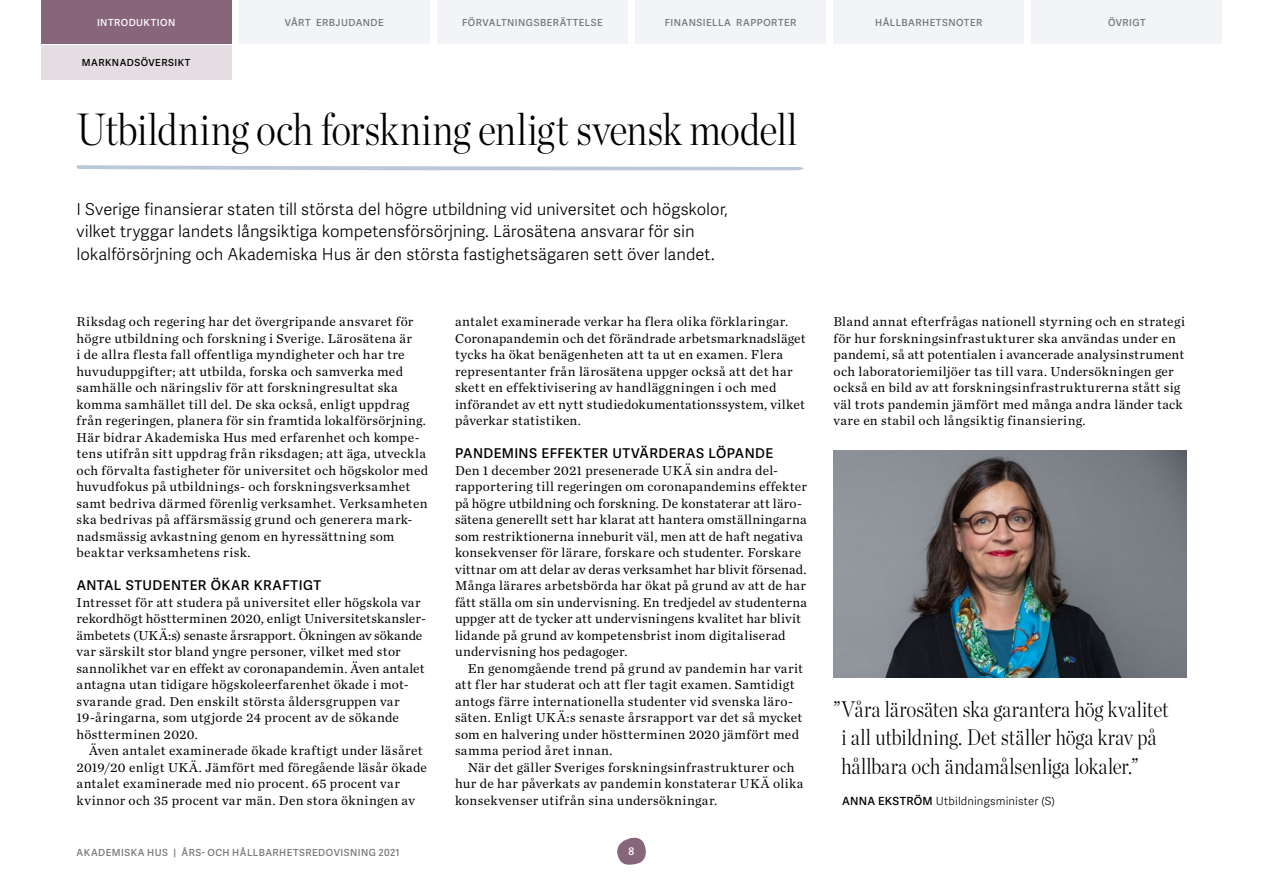
<style>
.page{position:relative;width:1263px;height:893px;background:#fff}
.page>*{position:absolute;margin:0;border:0;box-sizing:border-box;transform-origin:0 0}
.t1{font:300 45px "Chronicle Disp Cond";letter-spacing:-.01em;color:#000}
.t2{font:300 22.5px/28.5px "Chronicle Disp Cond";letter-spacing:-.005em;color:#000}
.t3{font:300 16.5px/22.5px "Adelle Sans";color:#000}
.t4{font:13.5px/16.5px "Chronicle Text G1";letter-spacing:.02em;color:#000}
.t5{font:600 13.5px "Adelle Sans";letter-spacing:.03em;color:#000}
.t6{font:300 11.25px "Adelle Sans";letter-spacing:.015em;color:#000}
.t7{font:600 10.5px "Adelle Sans";color:#fff}
.t8{font:600 9.75px "Adelle Sans";letter-spacing:.045em;color:#76787c}
.t9{font:600 9.75px "Adelle Sans";letter-spacing:.05em;color:#000}
.t10{font:600 9.75px "Adelle Sans";letter-spacing:.05em;color:#fff}
.s1{font-weight:600}
</style>
<div class="page">
<svg style="left:617px;top:837px;width:29px;height:28px"></svg>
<svg style="left:76px;top:165px;width:728px;height:5px"></svg>
<img style="left:833px;top:450px;width:353px;height:228px">
<div style="left:41px;top:0;width:190px;height:43px;background:#87657b"></div>
<div style="left:239px;top:0;width:190px;height:43px;background:#f2f4f8"></div>
<div style="left:437px;top:0;width:191px;height:43px;background:#f2f4f8"></div>
<div style="left:635px;top:0;width:191px;height:43px;background:#f2f4f8"></div>
<div style="left:833px;top:0;width:191px;height:43px;background:#f2f4f8"></div>
<div style="left:1031px;top:0;width:191px;height:43px;background:#f2f4f8"></div>
<div style="left:41px;top:46px;width:190px;height:34px;background:#e4dde2"></div>
<p class="t10" style="left:97px;top:17px;width:80px">INTRODUKTION</p>
<p class="t8" style="left:285px;top:17px;width:101px">VÅRT ERBJUDANDE</p>
<p class="t8" style="left:462px;top:17px;width:142px">FÖRVALTNINGSBERÄTTELSE</p>
<p class="t8" style="left:665px;top:17px;width:133px">FINANSIELLA RAPPORTER</p>
<p class="t8" style="left:875px;top:17px;width:109px">HÅLLBARHETSNOTER</p>
<p class="t8" style="left:1108px;top:17px;width:39px">ÖVRIGT</p>
<p class="t9" style="left:82px;top:57px;width:110px">MARKNADSÖVERSIKT</p>
<h1 class="t1" style="left:77px;top:95px;width:722px">Utbildning och forskning enligt svensk modell</h1>
<p class="t3" style="left:77px;top:198px;width:653px">I Sverige finansierar staten till största del högre utbildning vid universitet och högskolor, vilket tryggar landets långsiktiga kompetensförsörjning. Lärosätena ansvarar för sin lokalförsörjning och Akademiska Hus är den största fastighetsägaren sett över landet.</p>
<p class="t4" style="left:77px;top:313px;width:353px">Riksdag och regering har det övergripande ansvaret för högre utbildning och forskning i Sverige. Lärosätena är<br>i de allra flesta fall offentliga myndigheter och har tre huvuduppgifter; att utbilda, forska och samverka med samhälle och näringsliv för att forskningresultat ska komma samhället till del. De ska också, enligt uppdrag från regeringen, planera för sin framtida lokalförsörjning.<br>Här bidrar Akademiska Hus med erfarenhet och kompe&shy;tens utifrån sitt uppdrag från riksdagen; att äga, utveckla och förvalta fastigheter för universitet och högskolor med huvudfokus på utbildnings- och forskningsverksamhet samt bedriva därmed förenlig verksamhet. Verksamheten ska bedrivas på affärsmässig grund och generera mark&shy;nadsmässig avkastning genom en hyressättning som beaktar verksamhetens risk.</p>
<p class="t5" style="left:77px;top:577px;width:246px">ANTAL STUDENTER ÖKAR KRAFTIGT</p>
<p class="t4" style="left:77px;top:593px;width:351px">Intresset för att studera på universitet eller högskola var rekordhögt höstterminen 2020, enligt Universitetskansler&shy;ämbetets (UKÄ:s) senaste årsrapport. Ökningen av sökande var särskilt stor bland yngre personer, vilket med stor sannolikhet var en effekt av coronapandemin. Även antalet antagna utan tidigare högskoleerfarenhet ökade i mot&shy;svarande grad. Den enskilt största åldersgruppen var 19-åringarna, som utgjorde 24 procent av de sökande höstterminen 2020.</p>
<p class="t4" style="left:77px;top:742px;width:352px;text-indent:13px">Även antalet examinerade ökade kraftigt under läsåret 2019/20 enligt UKÄ. Jämfört med föregående läsår ökade antalet examinerade med nio procent. 65 procent var kvinnor och 35 procent var män. Den stora ökningen av</p>
<p class="t4" style="left:455px;top:313px;width:352px">antalet examinerade verkar ha flera olika förklaringar.<br>Coronapandemin och det förändrade arbetsmarknadsläget tycks ha ökat benägenheten att ta ut en examen. Flera representanter från lärosätena uppger också att det har skett en effektivisering av handläggningen i och med införandet av ett nytt studiedokumentationssystem, vilket påverkar statistiken.</p>
<p class="t5" style="left:455px;top:445px;width:319px">PANDEMINS EFFEKTER UTVÄRDERAS LÖPANDE</p>
<p class="t4" style="left:455px;top:461px;width:353px">Den 1 december 2021 presenerade UKÄ sin andra del&shy;rapportering till regeringen om coronapandemins effekter på högre utbildning och forskning. De konstaterar att läro&shy;sätena generellt sett har klarat att hantera omställningarna som restriktionerna inneburit väl, men att de haft negativa konsekvenser för lärare, forskare och studenter. Forskare vittnar om att delar av deras verksamhet har blivit försenad.<br>Många lärares arbetsbörda har ökat på grund av att de har fått ställa om sin undervisning. En tredjedel av studenterna uppger att de tycker att undervisningens kvalitet har blivit lidande på grund av kompetensbrist inom digitaliserad undervisning hos pedagoger.</p>
<p class="t4" style="left:455px;top:659px;width:350px;text-indent:13px">En genomgående trend på grund av pandemin har varit att fler har studerat och att fler tagit examen. Samtidigt antogs färre internationella studenter vid svenska läro&shy;säten. Enligt UKÄ:s senaste årsrapport var det så mycket som en halvering under höstterminen 2020 jämfört med samma period året innan.</p>
<p class="t4" style="left:455px;top:758px;width:350px;text-indent:13px">När det gäller Sveriges forskningsinfrastrukturer och hur de har påverkats av pandemin konstaterar UKÄ olika konsekvenser utifrån sina undersökningar.</p>
<p class="t8" style="left:77px;top:847px;width:325px">AKADEMISKA HUS | ÅRS- OCH HÅLLBARHETSREDOVISNING 2021</p>
<p class="t7" style="left:629px;top:845px;width:7px">8</p>
<p class="t4" style="left:833px;top:313px;width:353px">Bland annat efterfrågas nationell styrning och en strategi för hur forskningsinfrastukturer ska användas under en pandemi, så att potentialen i avancerade analysinstrument och laboratoriemiljöer tas till vara. Undersökningen ger också en bild av att forskningsinfrastrukturerna stått sig väl trots pandemin jämfört med många andra länder tack vare en stabil och långsiktig finansiering.</p>
<h2 class="t2" style="left:841px;top:693px;width:329px;text-indent:-8px">”Våra lärosäten ska garantera hög kvalitet i all utbildning. Det ställer höga krav på hållbara och ändamålsenliga lokaler.”</h2>
<p class="t6" style="left:842px;top:795px;width:214px"><span class="s1">ANNA EKSTRÖM</span> Utbildningsminister (S)</p>
</div>
